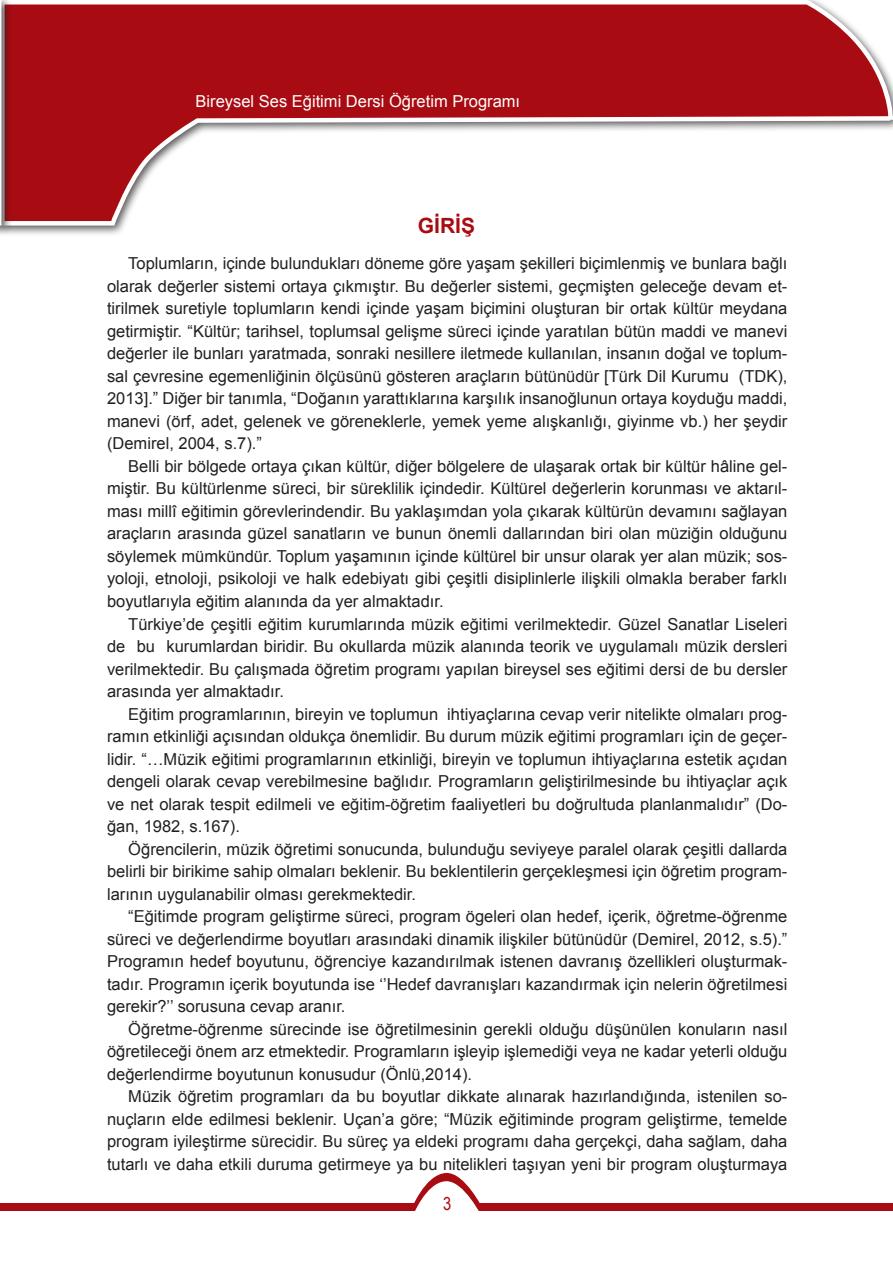
<style>
.page{position:relative;width:893px;height:1263px;background:#fff}
.page>*{position:absolute;margin:0;border:0;box-sizing:border-box;transform-origin:0 0}
.BAŞLIK{font:700 21px "Arial";color:#a90b12}
.t1{font:18px "Arial Narrow";color:#a90b12}
.ana_metin{font:16.5px/22.5px "Arial";color:#231f20;text-align:justify}
.t2{font:16.5px "Arial";color:#fff}
</style>
<div class="page">
<div style="left:480px;top:1203px;width:413px;height:8px;background:#a90b12"></div>
<div style="left:1px;top:1203px;width:414px;height:8px;background:#a90b12"></div>
<svg style="left:414px;top:1173px;width:66px;height:38px"></svg>
<div style="left:0;top:0;width:893px;height:237px;background:#231f20;opacity:.75"></div>
<svg style="left:12px;top:0;width:881px;height:228px"></svg>
<div style="left:0;top:0;width:12px;height:237px;background:#231f20;opacity:.75"></div>
<svg style="left:0;top:0;width:4px;height:228px"></svg>
<p class="t2" style="left:196px;top:91px;width:326px">Bireysel Ses Eğitimi Dersi Öğretim Programı</p>
<p class="t2" style="left:205px;top:91px;width:326px">Bireysel Ses Eğ timi Dersi Öğretim Programı</p>
<p class="BAŞLIK" style="left:418px;top:212px;width:59px">GİRİŞ</p>
<p class="ana_metin" style="left:107px;top:253px;width:682px;text-indent:21px">Toplumların, içinde bulundukları döneme göre yaşam şekilleri biçimlenmiş ve bunlara bağlı olarak değerler sistemi ortaya çıkmıştır. Bu değerler sistemi, geçmişten geleceğe devam et&shy;tirilmek suretiyle toplumların kendi içinde yaşam biçimini oluşturan bir ortak kültür meydana getirmiştir. “Kültür; tarihsel, toplumsal gelişme süreci içinde yaratılan bütün maddi ve manevi değerler ile bunları yaratmada, sonraki nesillere iletmede kullanılan, insanın doğal ve toplum&shy;sal çevresine egemenliğinin ölçüsünü gösteren araçların bütünüdür [Türk Dil Kurumu (TDK), 2013].” Diğer bir tanımla, “Doğanın yarattıklarına karşılık insanoğlunun ortaya koyduğu maddi, manevi (örf, adet, gelenek ve göreneklerle, yemek yeme alışkanlığı, giyinme vb.) her şeydir (Demirel, 2004, s.7).”</p>
<p class="ana_metin" style="left:107px;top:455px;width:682px;text-indent:21px">Belli bir bölgede ortaya çıkan kültür, diğer bölgelere de ulaşarak ortak bir kültür hâline gel&shy;miştir. Bu kültürlenme süreci, bir süreklilik içindedir. Kültürel değerlerin korunması ve aktarıl&shy;ması millî eğitimin görevlerindendir. Bu yaklaşımdan yola çıkarak kültürün devamını sağlayan araçların arasında güzel sanatların ve bunun önemli dallarından biri olan müziğin olduğunu söylemek mümkündür. Toplum yaşamının içinde kültürel bir unsur olarak yer alan müzik; sos&shy;yoloji, etnoloji, psikoloji ve halk edebiyatı gibi çeşitli disiplinlerle ilişkili olmakla beraber farklı boyutlarıyla eğitim alanında da yer almaktadır.</p>
<p class="ana_metin" style="left:107px;top:613px;width:682px;text-indent:21px">Türkiye’de çeşitli eğitim kurumlarında müzik eğitimi verilmektedir. Güzel Sanatlar Liseleri de bu kurumlardan biridir. Bu okullarda müzik alanında teorik ve uygulamalı müzik dersleri verilmektedir. Bu çalışmada öğretim programı yapılan bireysel ses eğitimi dersi de bu dersler arasında yer almaktadır.</p>
<p class="ana_metin" style="left:107px;top:703px;width:682px;text-indent:21px">Eğitim programlarının, bireyin ve toplumun ihtiyaçlarına cevap verir nitelikte olmaları prog&shy;ramın etkinliği açısından oldukça önemlidir. Bu durum müzik eğitimi programları için de geçer&shy;lidir. “…Müzik eğitimi programlarının etkinliği, bireyin ve toplumun ihtiyaçlarına estetik açıdan dengeli olarak cevap verebilmesine bağlıdır. Programların geliştirilmesinde bu ihtiyaçlar açık ve net olarak tespit edilmeli ve eğitim-öğretim faaliyetleri bu doğrultuda planlanmalıdır” (Do&shy;ğan, 1982, s.167).</p>
<p class="ana_metin" style="left:107px;top:838px;width:682px;text-indent:21px">Öğrencilerin, müzik öğretimi sonucunda, bulunduğu seviyeye paralel olarak çeşitli dallarda belirli bir birikime sahip olmaları beklenir. Bu beklentilerin gerçekleşmesi için öğretim program&shy;larının uygulanabilir olması gerekmektedir.</p>
<p class="ana_metin" style="left:107px;top:905px;width:682px;text-indent:21px">“Eğitimde program geliştirme süreci, program ögeleri olan hedef, içerik, öğretme-öğrenme süreci ve değerlendirme boyutları arasındaki dinamik ilişkiler bütünüdür (Demirel, 2012, s.5).” Programın hedef boyutunu, öğrenciye kazandırılmak istenen davranış özellikleri oluşturmak&shy;tadır. Programın içerik boyutunda ise ‘’Hedef davranışları kazandırmak için nelerin öğretilmesi gerekir?’’ sorusuna cevap aranır.</p>
<p class="ana_metin" style="left:107px;top:1018px;width:682px;text-indent:21px">Öğretme-öğrenme sürecinde ise öğretilmesinin gerekli olduğu düşünülen konuların nasıl öğretileceği önem arz etmektedir. Programların işleyip işlemediği veya ne kadar yeterli olduğu değerlendirme boyutunun konusudur (Önlü,2014).</p>
<p class="ana_metin" style="left:107px;top:1085px;width:682px;text-indent:21px">Müzik öğretim programları da bu boyutlar dikkate alınarak hazırlandığında, istenilen so&shy;nuçların elde edilmesi beklenir. Uçan’a göre; “Müzik eğitiminde program geliştirme, temelde program iyileştirme sürecidir. Bu süreç ya eldeki programı daha gerçekçi, daha sağlam, daha tutarlı ve daha etkili duruma getirmeye ya bu nitelikleri taşıyan yeni bir program oluşturmaya</p>
<p class="t1" style="left:443px;top:1190px;width:10px">3</p>
</div>
